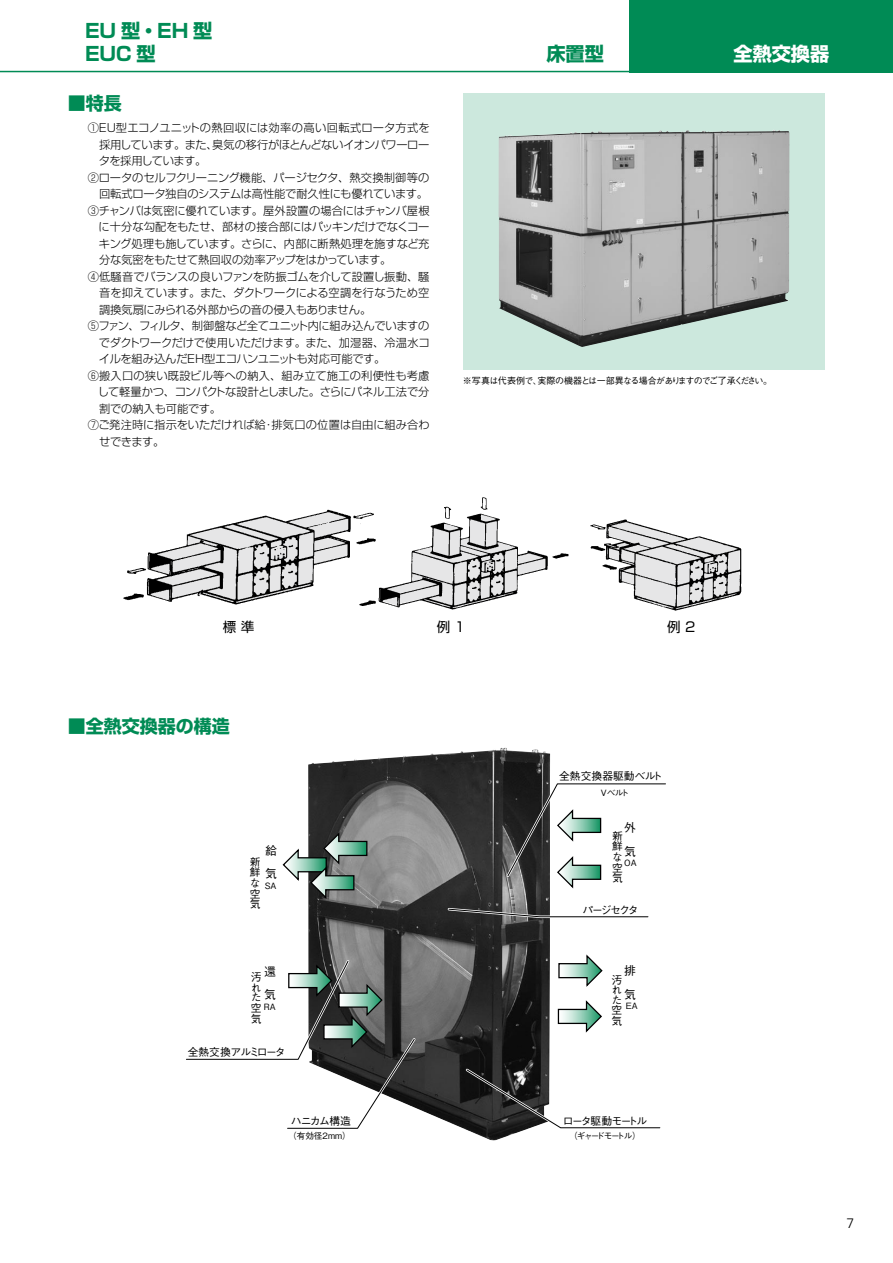
<style>
.page{position:relative;width:893px;height:1263px;background:#fff}
.page>*{position:absolute;margin:0;border:0;box-sizing:border-box;transform-origin:0 0}
.t1{font:700 19.2px "Shin Go Pro";color:#008b55}
.t2{font:700 19.2px "Shin Go Pro";color:#fff}
.t3{font:700 18px "Shin Go Pro";color:#008b55}
.t4{font:300 13.8px "Univers";color:#000}
.t5{font:13.5px "Shin Go Pro";color:#000}
.t6{font:500 11.85px/23.7px "Gothic BBB Pro";color:#000}
.t7{font:300 11.25px "Shin Go Pro";letter-spacing:-.02em;color:#000}
.t8{font:300 11.25px "Shin Go Pro";letter-spacing:.01em;color:#000}
.t9{font:300 11.25px "Shin Go Pro";letter-spacing:-.04em;color:#000}
.t10{font:300 11.25px "Shin Go Pro";color:#000}
.t11{font:300 11.25px "Shin Go Pro";letter-spacing:.02em;color:#000}
.t12{font:300 11.25px "Shin Go Pro";letter-spacing:-.045em;color:#000}
.t13{font:500 10.8px/10.4px "Gothic BBB Pro";letter-spacing:-.09em;color:#000;text-align:justify}
.t14{font:500 10.8px "Gothic BBB Pro";color:#000}
.t15{font:500 10.8px "Gothic BBB Pro";letter-spacing:-.07em;color:#000}
.t16{font:500 10.8px "Gothic BBB Pro";letter-spacing:-.145em;color:#000}
.t17{font:500 9px "Gothic BBB Pro";letter-spacing:-.07em;color:#000}
.t18{font:500 8.7px "Gothic BBB Pro";letter-spacing:-.02em;color:#000}
.t19{font:500 8.7px "Gothic BBB Pro";letter-spacing:-.195em;color:#000}
</style>
<div class="page">
<div style="left:463px;top:94px;width:362px;height:276px;background:#cce8dd"></div>
<img style="left:499px;top:130px;width:290px;height:217px">
<img style="left:123px;top:509px;width:210px;height:96px">
<img style="left:333px;top:497px;width:236px;height:113px">
<img style="left:590px;top:519px;width:152px;height:92px">
<img style="left:308px;top:747px;width:242px;height:394px">
<svg style="left:446px;top:906px;width:203px;height:13px"></svg>
<svg style="left:464px;top:1066px;width:197px;height:64px"></svg>
<svg style="left:282px;top:831px;width:86px;height:69px"></svg>
<svg style="left:186px;top:958px;width:232px;height:173px"></svg>
<svg style="left:504px;top:781px;width:162px;height:109px"></svg>
<svg style="left:557px;top:1000px;width:45px;height:33px"></svg>
<svg style="left:558px;top:954px;width:45px;height:33px"></svg>
<div style="left:629px;top:0;width:264px;height:72px;background:#008b55"></div>
<hr style="left:0;top:71px;width:893px;height:1px;background:#008b55">
<h1 class="t1" style="left:85px;top:16px;width:129px">EU 型・EH 型</h1>
<h1 class="t1" style="left:85px;top:39px;width:72px">EUC 型</h1>
<h1 class="t1" style="left:546px;top:39px;width:59px">床置型</h1>
<h1 class="t2" style="left:733px;top:39px;width:97px">全熱交換器</h1>
<h2 class="t3" style="left:68px;top:89px;width:56px">■特長</h2>
<p class="t8" style="left:88px;top:119px;width:343px">①ＥＵ型エコノユニットの熱回収には効率の高い回転式ロータ方式を</p>
<p class="t7" style="left:99px;top:135px;width:332px">採用しています。また、臭気の移行がほとんどないイオンパワーロー</p>
<p class="t12" style="left:99px;top:152px;width:109px">タを採用しています。</p>
<p class="t7" style="left:88px;top:168px;width:343px">②ロータのセルフクリーニング機能、パージセクタ、熱交換制御等の</p>
<p class="t7" style="left:99px;top:185px;width:330px">回転式ロータ独自のシステムは高性能で耐久性にも優れています。</p>
<p class="t7" style="left:88px;top:201px;width:343px">③チャンバは気密に優れています。屋外設置の場合にはチャンバ屋根</p>
<p class="t7" style="left:99px;top:218px;width:332px">に十分な勾配をもたせ、部材の接合部にはパッキンだけでなくコー</p>
<p class="t7" style="left:99px;top:234px;width:332px">キング処理も施しています。さらに、内部に断熱処理を施すなど充</p>
<p class="t7" style="left:99px;top:251px;width:294px">分な気密をもたせて熱回収の効率アップをはかっています。</p>
<p class="t7" style="left:88px;top:267px;width:343px">④低騒音でバランスの良いファンを防振ゴムを介して設置し振動、騒</p>
<p class="t7" style="left:99px;top:284px;width:332px">音を抑えています。また、ダクトワークによる空調を行なうため空</p>
<p class="t7" style="left:99px;top:300px;width:274px">調換気扇にみられる外部からの音の侵入もありません。</p>
<p class="t7" style="left:88px;top:317px;width:343px">⑤ファン、フィルタ、制御盤など全てユニット内に組み込んでいますの</p>
<p class="t7" style="left:99px;top:333px;width:332px">でダクトワークだけで使用いただけます。また、加湿器、冷温水コ</p>
<p class="t7" style="left:99px;top:350px;width:288px">イルを組み込んだＥＨ型エコハンユニットも対応可能です。</p>
<p class="t11" style="left:88px;top:366px;width:343px">⑥搬入口の狭い既設ビル等への納入、組み立て施工の利便性も考慮</p>
<p class="t9" style="left:98px;top:383px;width:333px">して軽量かつ、コンパクトな設計としました。さらにパネル工法で分</p>
<p class="t7" style="left:99px;top:399px;width:124px">割での納入も可能です。</p>
<p class="t10" style="left:88px;top:416px;width:343px">⑦ご発注時に指示をいただければ給･排気口の位置は自由に組み合わ</p>
<p class="t7" style="left:99px;top:432px;width:67px">せできます。</p>
<p class="t17" style="left:463px;top:373px;width:311px">※写真は代表例で、実際の機器とは一部異なる場合がありますのでご了承ください。</p>
<p class="t5" style="left:223px;top:616px;width:33px">標 準</p>
<p class="t5" style="left:437px;top:616px;width:30px">例 1</p>
<p class="t5" style="left:667px;top:616px;width:30px">例 2</p>
<h2 class="t3" style="left:68px;top:711px;width:164px">■全熱交換器の構造</h2>
<p class="t6" style="left:265px;top:837px;width:13px">給気</p>
<p class="t13" style="left:250px;top:855px;width:12px">新鮮な空気</p>
<p class="t18" style="left:265px;top:879px;width:13px">SA</p>
<p class="t14" style="left:559px;top:767px;width:105px">全熱交換器駆動ベルト</p>
<p class="t18" style="left:601px;top:785px;width:30px">Vベルト</p>
<p class="t6" style="left:624px;top:814px;width:13px">外気</p>
<p class="t13" style="left:612px;top:829px;width:12px">新鮮な空気</p>
<p class="t18" style="left:624px;top:855px;width:14px">OA</p>
<p class="t13" style="left:582px;top:903px;width:58px">パージセクタ</p>
<p class="t6" style="left:624px;top:957px;width:13px">排気</p>
<p class="t6" style="left:264px;top:958px;width:13px">還気</p>
<p class="t13" style="left:251px;top:971px;width:12px">汚れた空気</p>
<p class="t13" style="left:611px;top:973px;width:12px">汚れた空気</p>
<p class="t18" style="left:264px;top:1000px;width:13px">RA</p>
<p class="t18" style="left:626px;top:999px;width:13px">EA</p>
<p class="t15" style="left:188px;top:1043px;width:100px">全熱交換アルミロータ</p>
<p class="t13" style="left:291px;top:1114px;width:62px">ハニカム構造</p>
<p class="t16" style="left:563px;top:1112px;width:86px">ロータ駆動モートル</p>
<p class="t18" style="left:288px;top:1128px;width:64px">（有効径2mm）</p>
<p class="t19" style="left:569px;top:1129px;width:73px">（ギャードモートル）</p>
<p class="t4" style="left:847px;top:1215px;width:9px">7</p>
</div>
